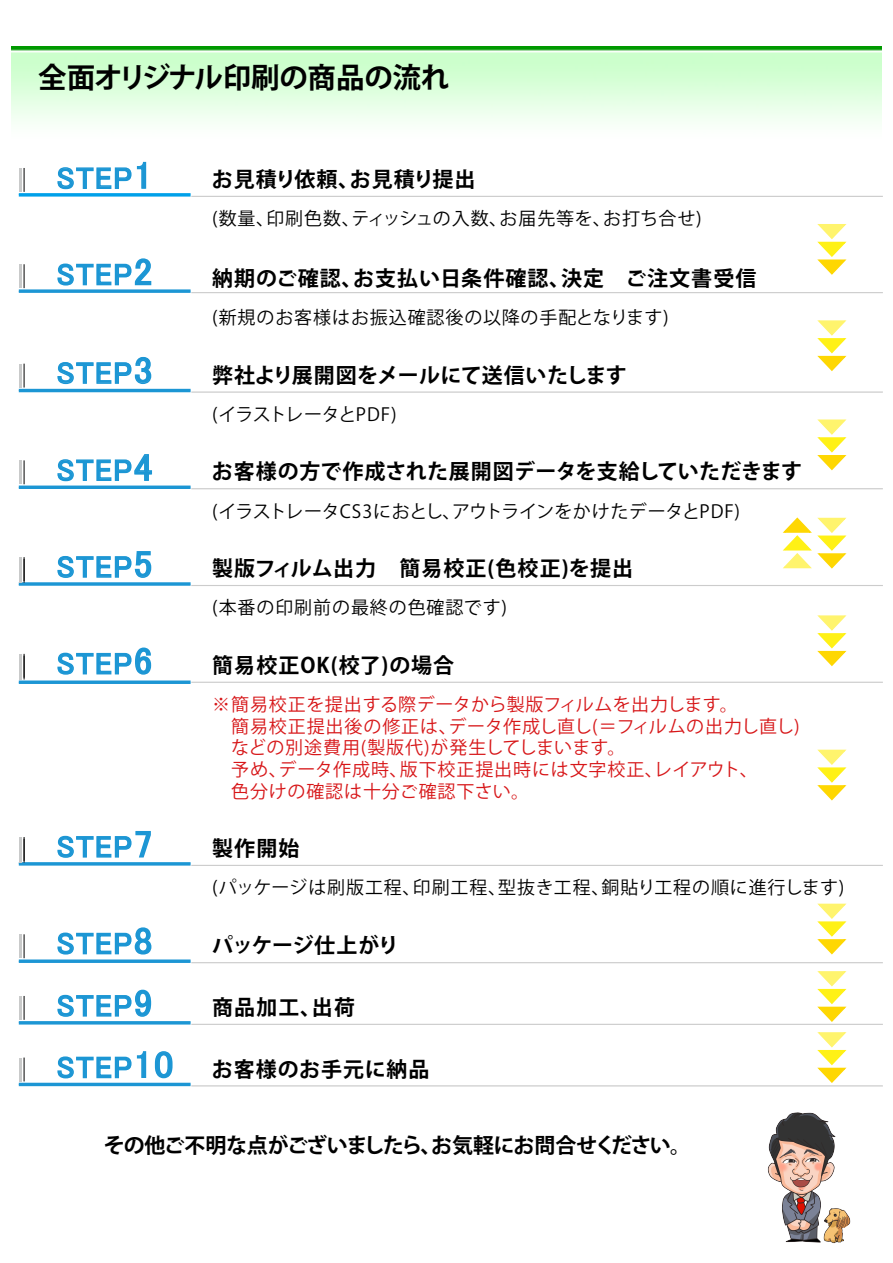
<style>
.page{position:relative;width:893px;height:1263px;background:#fff}
.page>*{position:absolute;margin:0;border:0;box-sizing:border-box;transform-origin:0 0}
.t1{font:30px "MS P Gothic";letter-spacing:.05em;color:#1c96d4}
.t2{font:700 28.5px "Koz Go Pr 6 N";letter-spacing:-.01em;color:#000}
.t3{font:700 21px "Koz Go Pro";letter-spacing:.04em;color:#000}
.t4{font:700 21px "Koz Go Pr 6 N";letter-spacing:-.04em;color:#000}
.t5{font:700 21px "Koz Go Pro";letter-spacing:.01em;color:#000}
.t6{font:700 21px "Koz Go Pro";letter-spacing:-.01em;color:#000}
.t7{font:700 21px "Koz Go Pro";letter-spacing:-.015em;color:#000}
.t8{font:18px/21.6px "Koz Go Pr 6 N";letter-spacing:.04em;color:#d71618}
.t9{font:18px "Koz Go Pr 6 N";letter-spacing:.05em;color:#000}
.t10{font:18px "Koz Go Pr 6 N";letter-spacing:-.01em;color:#000}
.t11{font:18px "Koz Go Pr 6 N";letter-spacing:-.035em;color:#000}
.s1{font-size:37.5px}
.s2{font-family:"MS P Gothic";font-weight:400;font-size:30px;color:#1c96d4}
.s3{font-family:"MS P Gothic";font-weight:400;font-size:37.5px;color:#1c96d4}
</style>
<div class="page">
<img style="left:12px;top:47px;width:869px;height:74px">
<svg style="left:57px;top:161px;width:90px;height:29px"></svg>
<hr style="left:19px;top:168px;width:3px;height:24px;background:#c9caca">
<svg style="left:24px;top:168px;width:1px;height:24px"></svg>
<svg style="left:19px;top:193px;width:172px;height:4px"></svg>
<hr style="left:191px;top:196px;width:692px;height:1px;background:#ccc">
<svg style="left:57px;top:258px;width:95px;height:28px"></svg>
<hr style="left:19px;top:264px;width:3px;height:24px;background:#c9caca">
<svg style="left:24px;top:264px;width:1px;height:24px"></svg>
<svg style="left:19px;top:289px;width:172px;height:4px"></svg>
<hr style="left:191px;top:292px;width:692px;height:1px;background:#ccc">
<svg style="left:57px;top:454px;width:95px;height:28px"></svg>
<hr style="left:19px;top:460px;width:3px;height:24px;background:#c9caca">
<svg style="left:24px;top:460px;width:1px;height:24px"></svg>
<svg style="left:19px;top:485px;width:172px;height:4px"></svg>
<hr style="left:191px;top:488px;width:692px;height:1px;background:#ccc">
<svg style="left:57px;top:551px;width:95px;height:27px"></svg>
<hr style="left:19px;top:557px;width:3px;height:24px;background:#c9caca">
<svg style="left:19px;top:582px;width:172px;height:4px"></svg>
<hr style="left:191px;top:585px;width:692px;height:1px;background:#ccc">
<hr style="left:19px;top:559px;width:3px;height:24px;background:#c9caca">
<svg style="left:24px;top:557px;width:1px;height:26px"></svg>
<svg style="left:57px;top:831px;width:94px;height:27px"></svg>
<hr style="left:19px;top:837px;width:3px;height:24px;background:#c9caca">
<svg style="left:19px;top:862px;width:172px;height:4px"></svg>
<hr style="left:191px;top:865px;width:692px;height:1px;background:#ccc">
<hr style="left:19px;top:839px;width:3px;height:24px;background:#c9caca">
<svg style="left:24px;top:837px;width:1px;height:26px"></svg>
<svg style="left:57px;top:647px;width:95px;height:28px"></svg>
<hr style="left:19px;top:654px;width:3px;height:24px;background:#c9caca">
<svg style="left:19px;top:680px;width:172px;height:4px"></svg>
<hr style="left:191px;top:682px;width:692px;height:1px;background:#ccc">
<hr style="left:19px;top:656px;width:3px;height:23px;background:#c9caca">
<svg style="left:24px;top:654px;width:1px;height:25px"></svg>
<svg style="left:57px;top:927px;width:95px;height:28px"></svg>
<hr style="left:19px;top:934px;width:3px;height:24px;background:#c9caca">
<svg style="left:24px;top:934px;width:1px;height:24px"></svg>
<svg style="left:19px;top:959px;width:172px;height:4px"></svg>
<hr style="left:191px;top:962px;width:692px;height:1px;background:#ccc">
<svg style="left:57px;top:989px;width:95px;height:28px"></svg>
<hr style="left:19px;top:996px;width:3px;height:24px;background:#c9caca">
<svg style="left:24px;top:996px;width:1px;height:24px"></svg>
<hr style="left:19px;top:1021px;width:172px;height:3px;background:#1c96d4">
<hr style="left:191px;top:1024px;width:692px;height:1px;background:#ccc">
<svg style="left:57px;top:1051px;width:90px;height:28px"></svg>
<svg style="left:154px;top:1051px;width:19px;height:28px"></svg>
<hr style="left:19px;top:1057px;width:3px;height:24px;background:#c9caca">
<svg style="left:24px;top:1057px;width:1px;height:24px"></svg>
<hr style="left:19px;top:1083px;width:172px;height:3px;background:#1c96d4">
<hr style="left:191px;top:1085px;width:692px;height:1px;background:#ccc">
<svg style="left:57px;top:356px;width:95px;height:29px"></svg>
<hr style="left:19px;top:364px;width:3px;height:23px;background:#c9caca">
<svg style="left:24px;top:364px;width:1px;height:23px"></svg>
<hr style="left:19px;top:389px;width:172px;height:3px;background:#1c96d4">
<hr style="left:191px;top:391px;width:692px;height:2px;background:#ccc">
<svg style="left:817px;top:224px;width:30px;height:51px"></svg>
<svg style="left:817px;top:320px;width:30px;height:51px"></svg>
<svg style="left:817px;top:419px;width:30px;height:52px"></svg>
<svg style="left:817px;top:615px;width:30px;height:52px"></svg>
<svg style="left:817px;top:749px;width:30px;height:52px"></svg>
<svg style="left:817px;top:903px;width:30px;height:52px"></svg>
<svg style="left:817px;top:971px;width:30px;height:51px"></svg>
<svg style="left:817px;top:1032px;width:30px;height:51px"></svg>
<svg style="left:782px;top:517px;width:65px;height:52px"></svg>
<img style="left:767px;top:1112px;width:84px;height:131px">
<h2 class="t2" style="left:38px;top:61px;width:412px">全面オリジナル印刷の商品の流れ</h2>
<h1 class="t1" style="left:56px;top:163px;width:97px">STEP<span class="s1">1</span></h1>
<p class="t3" style="left:212px;top:166px;width:265px">お見積り依頼、お見積り提出</p>
<p class="t9" style="left:212px;top:209px;width:491px">(数量、印刷色数、ティッシュの入数、お届先等を、お打ち合せ)</p>
<h1 class="t1" style="left:56px;top:259px;width:97px">STEP<span class="s1">2</span></h1>
<p class="t3" style="left:212px;top:264px;width:546px">納期のご確認、お支払い日条件確認、決定　ご注文書受信</p>
<p class="t9" style="left:212px;top:307px;width:458px">(新規のお客様はお振込確認後の以降の手配となります)</p>
<h1 class="t1" style="left:56px;top:358px;width:97px">STEP<span class="s1">3</span></h1>
<p class="t6" style="left:212px;top:361px;width:416px">弊社より展開図をメールにて送信いたします</p>
<p class="t11" style="left:212px;top:404px;width:186px">(イラストレータとPDF)</p>
<h1 class="t1" style="left:56px;top:455px;width:97px">STEP<span class="s1">4</span></h1>
<p class="t5" style="left:212px;top:458px;width:592px">お客様の方で作成された展開図データを支給していただきます</p>
<p class="t10" style="left:212px;top:501px;width:529px">(イラストレータCS3におとし、アウトラインをかけたデータとPDF)</p>
<h1 class="t1" style="left:56px;top:551px;width:97px">STEP<span class="s1">5</span></h1>
<p class="t3" style="left:212px;top:555px;width:422px">製版フィルム出力　簡易校正(色校正)を提出</p>
<p class="t9" style="left:212px;top:598px;width:296px">(本番の印刷前の最終の色確認です)</p>
<h1 class="t1" style="left:56px;top:648px;width:97px">STEP<span class="s1">6</span></h1>
<p class="t3" style="left:212px;top:652px;width:244px">簡易校正OK(校了)の場合</p>
<p class="t8" style="left:212px;top:694px;width:589px">※簡易校正を提出する際データから製版フィルムを出力します。<br>　簡易校正提出後の修正は、データ作成し直し(＝フィルムの出力し直し)　などの別途費用(製版代)が発生してしまいます。<br>　予め、データ作成時、版下校正提出時には文字校正、レイアウト、<br>　色分けの確認は十分ご確認下さい。</p>
<h1 class="t1" style="left:56px;top:831px;width:97px">STEP<span class="s1">7</span></h1>
<p class="t3" style="left:212px;top:835px;width:89px">製作開始</p>
<p class="t9" style="left:212px;top:877px;width:634px">(パッケージは刷版工程、印刷工程、型抜き工程、銅貼り工程の順に進行します)</p>
<h1 class="t1" style="left:56px;top:928px;width:97px">STEP<span class="s1">8</span></h1>
<p class="t7" style="left:212px;top:932px;width:188px">パッケージ仕上がり</p>
<h1 class="t1" style="left:56px;top:990px;width:97px">STEP<span class="s1">9</span></h1>
<p class="t3" style="left:212px;top:994px;width:144px">商品加工、出荷</p>
<p class="t3" style="left:56px;top:1055px;width:374px"><span class="s2">STEP</span><span class="s3">10</span> お客様のお手元に納品</p>
<p class="t4" style="left:104px;top:1134px;width:589px">その他ご不明な点がございましたら、お気軽にお問合せください。</p>
</div>
